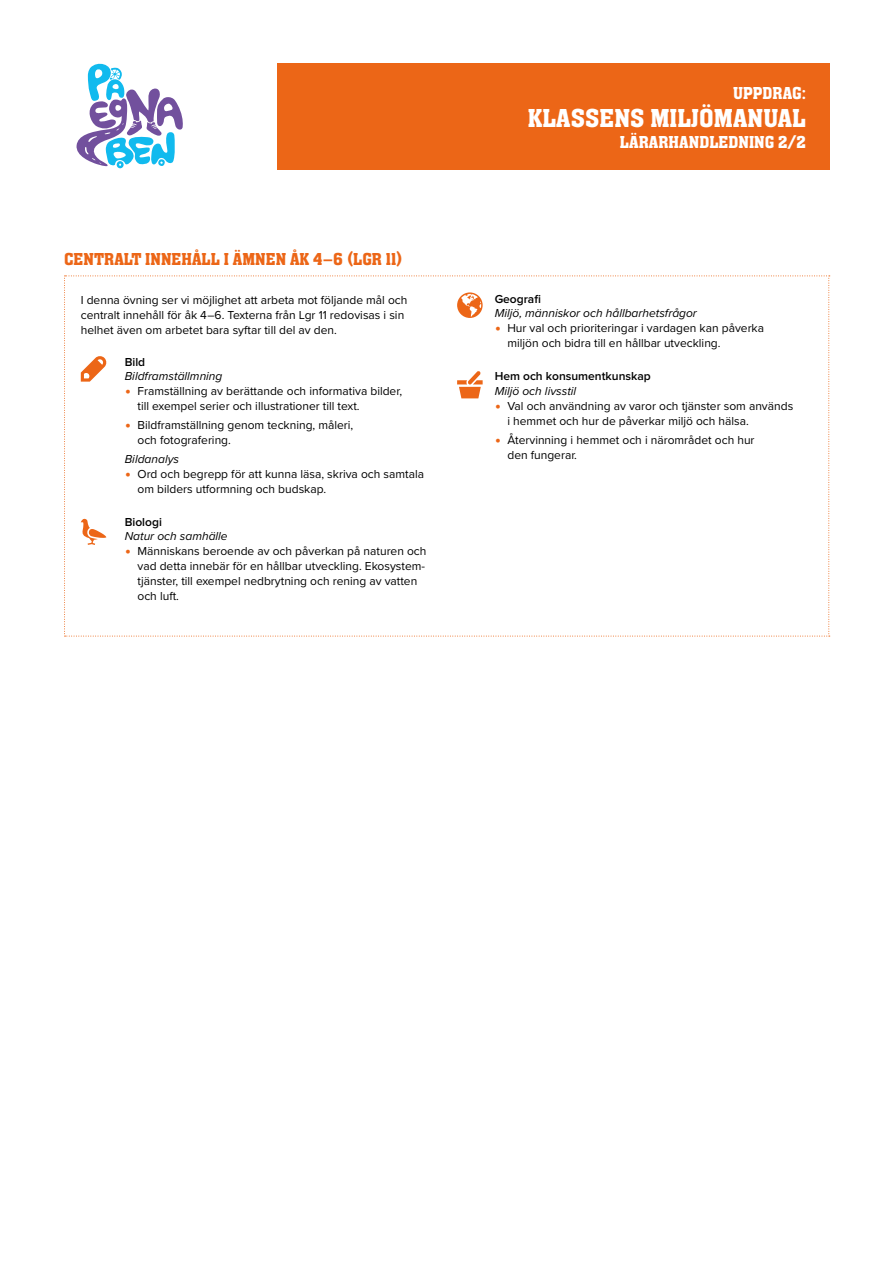
<style>
.page{position:relative;width:893px;height:1263px;background:#fff}
.page>*{position:absolute;margin:0;border:0;box-sizing:border-box;transform-origin:0 0}
.t1{font:27px "Aachen Medium Plain";color:#fff}
.t2{font:18px "Aachen Medium Plain";color:#ec6617}
.t3{font:18px "Aachen Medium Plain";color:#fff}
.t4{font:12px/15px "Proxima Nova";color:#000}
.t5{font:italic 12px "Proxima Nova";color:#000}
.t6{font:600 12px "Proxima Nova";color:#000}
.s1{font-size:18px;color:#ec6617}
</style>
<div class="page">
<div style="left:277px;top:64px;width:552px;height:106px;background:#ec6617"></div>
<svg style="left:64px;top:276px;width:766px;height:361px"></svg>
<svg style="left:77px;top:64px;width:106px;height:104px"></svg>
<h2 class="t2" style="left:64px;top:248px;width:340px">CENTRALT INNEHÅLL I ÄMNEN ÅK 4–6 (LGR 11)</h2>
<p class="t4" style="left:81px;top:292px;width:328px">I denna övning ser vi möjlighet att arbeta mot följande mål och centralt innehåll för åk 4–6. Texterna från Lgr 11 redovisas i sin helhet även om arbetet bara syftar till del av den.</p>
<p class="t6" style="left:125px;top:355px;width:22px">Bild</p>
<p class="t5" style="left:125px;top:367px;width:99px">Bildframställmning</p>
<p class="t4" style="left:138px;top:383px;width:266px;text-indent:-13px"><span class="s1">•</span> Framställning av berättande och informativa bilder, till exempel serier och illustrationer till text.</p>
<p class="t4" style="left:138px;top:417px;width:217px;text-indent:-13px"><span class="s1">•</span> Bildframställning genom teckning, måleri, och fotografering.</p>
<p class="t5" style="left:125px;top:450px;width:56px">Bildanalys</p>
<p class="t4" style="left:138px;top:466px;width:288px;text-indent:-13px"><span class="s1">•</span> Ord och begrepp för att kunna läsa, skriva och samtala om bilders utformning och budskap.</p>
<p class="t6" style="left:125px;top:515px;width:39px">Biologi</p>
<p class="t5" style="left:125px;top:527px;width:104px">Natur och samhälle</p>
<p class="t4" style="left:138px;top:543px;width:290px;text-indent:-13px"><span class="s1">•</span> Människans beroende av och påverkan på naturen och vad detta innebär för en hållbar utveckling. Ekosystem&shy;tjänster, till exempel nedbrytning och rening av vatten och luft.</p>
<h2 class="t3" style="left:733px;top:82px;width:74px">UPPDRAG:</h2>
<h1 class="t1" style="left:528px;top:101px;width:280px">KLASSENS MILJÖMANUAL</h1>
<h2 class="t3" style="left:620px;top:131px;width:188px">LÄRARHANDLEDNING 2/2</h2>
<p class="t6" style="left:495px;top:292px;width:48px">Geografi</p>
<p class="t5" style="left:495px;top:304px;width:204px">Miljö, människor och hållbarhetsfrågor</p>
<p class="t4" style="left:507px;top:320px;width:258px;text-indent:-13px"><span class="s1">•</span> Hur val och prioriteringar i vardagen kan påverka miljön och bidra till en hållbar utveckling.</p>
<p class="t6" style="left:495px;top:370px;width:158px">Hem och konsumentkunskap</p>
<p class="t5" style="left:495px;top:382px;width:83px">Miljö och livsstil</p>
<p class="t4" style="left:507px;top:398px;width:287px;text-indent:-13px"><span class="s1">•</span> Val och användning av varor och tjänster som används i hemmet och hur de påverkar miljö och hälsa.</p>
<p class="t4" style="left:507px;top:432px;width:249px;text-indent:-13px"><span class="s1">•</span> Återvinning i hemmet och i närområdet och hur den fungerar.</p>
</div>
